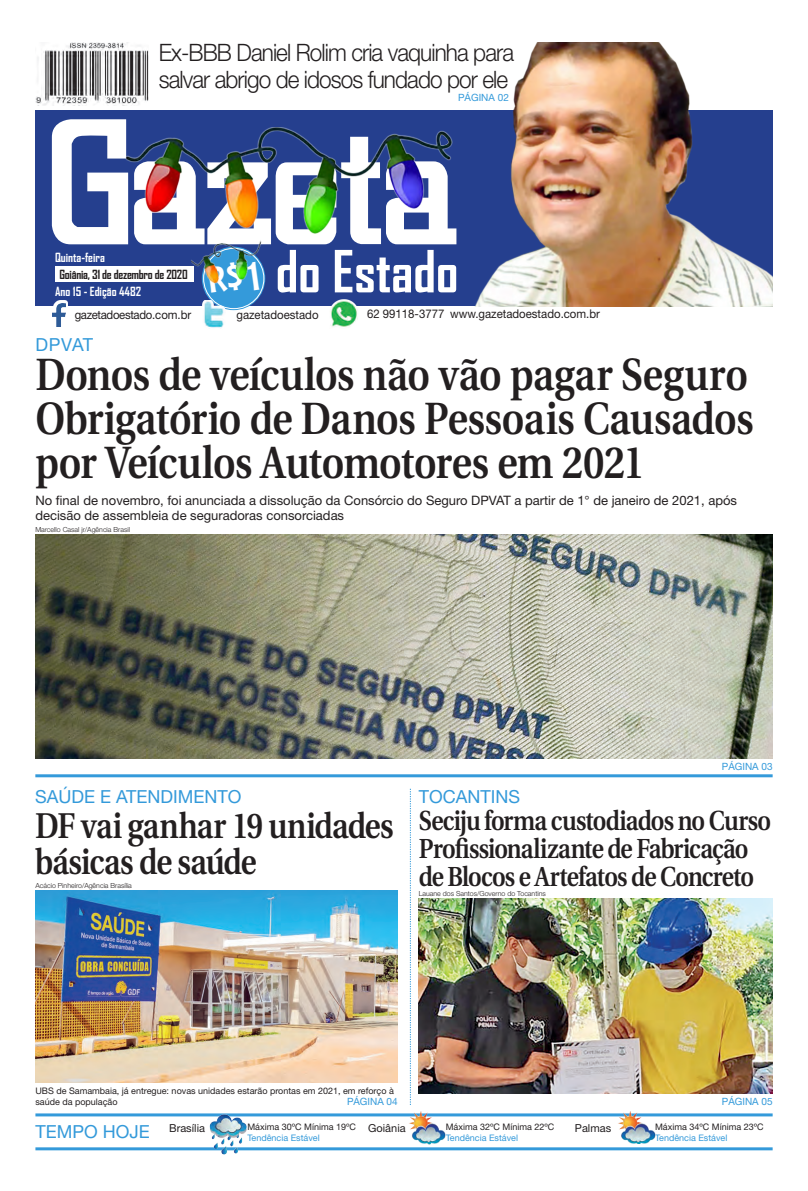
<style>
.page{position:relative;width:808px;height:1191px;background:#fff}
.page>*{position:absolute;margin:0;border:0;box-sizing:border-box;transform-origin:0 0}
.t1{font:700 55.6px "Agency FB";color:#fff}
.Manchete{font:600 45.1px/44px "Utopia";letter-spacing:-.015em;color:#231f20;scale:.86 1}
.Manchete-2{font:600 35.8px/36px "Utopia";letter-spacing:-.03em;color:#231f20;scale:.85 1}
.Manchete-3{font:600 27.5px/28px "Utopia";letter-spacing:-.035em;color:#231f20;scale:.85 1}
.t2{font:300 24px/27px "Helvetica Neue";letter-spacing:-.04em;color:#231f20;scale:.94 1}
.Retranca{font:18px "Helvetica Neue";color:#349ada}
.Legenda{font:13px/15.3px "Helvetica Neue";color:#231f20}
.t3{font:700 12.1px "Agency FB";color:#fff}
.t4{font:700 12.1px "Agency FB";letter-spacing:-.02em;color:#231f20}
.t5{font:12px "Helvetica Neue";color:#231f20;scale:.95 1}
.t6{font:12px "Helvetica Neue";letter-spacing:-.03em;color:#231f20;scale:.95 1}
.Legenda-2{font:11px "Helvetica Neue";color:#231f20}
.Retranca-2{font:10px "Helvetica Neue";color:#349ada}
.Legenda-3{font:9px/11.3px "Helvetica Neue";color:#231f20}
.Legenda-4{font:9px "Helvetica Neue";color:#349ada}
.Crédito_Fotógrafo{font:300 7px "Helvetica Neue";color:#231f20}
</style>
<div class="page">
<div style="left:35px;top:110px;width:737px;height:196px;background:#253f8e"></div>
<svg style="left:52px;top:119px;width:76px;height:125px"></svg>
<svg style="left:137px;top:240px;width:253px;height:4px"></svg>
<div style="left:55px;top:266px;width:138px;height:15px;background:#fff"></div>
<svg style="left:55px;top:300px;width:13px;height:27px"></svg>
<img style="left:52px;top:303px;width:13px;height:23px">
<hr style="left:35px;top:1113px;width:738px;height:3px;background:#349ada">
<hr style="left:35px;top:1147px;width:738px;height:3px;background:#349ada">
<img style="left:209px;top:1114px;width:37px;height:40px">
<img style="left:408px;top:1111px;width:38px;height:33px">
<img style="left:617px;top:1111px;width:38px;height:33px">
<svg style="left:410px;top:788px;width:1px;height:317px"></svg>
<svg style="left:202px;top:247px;width:63px;height:63px"></svg>
<img style="left:35px;top:43px;width:113px;height:63px">
<hr style="left:35px;top:774px;width:738px;height:3px;background:#349ada">
<img style="left:202px;top:300px;width:23px;height:29px">
<img style="left:330px;top:299px;width:28px;height:28px">
<img style="left:124px;top:127px;width:266px;height:113px">
<img style="left:189px;top:235px;width:80px;height:55px">
<img style="left:390px;top:43px;width:382px;height:263px">
<div style="left:158px;top:43px;width:357px;height:52px;background:#fff"></div>
<div style="left:457px;top:91px;width:53px;height:12px;background:#fff"></div>
<img style="left:419px;top:899px;width:354px;height:194px">
<img style="left:35px;top:890px;width:363px;height:192px">
<img style="left:35px;top:535px;width:738px;height:224px">
<svg style="left:208px;top:262px;width:51px;height:31px;background:#4a9fb3"></svg>
<p class="t2" style="left:159px;top:39px;width:379px">Ex-BBB Daniel Rolim cria vaquinha para salvar abrigo de idosos fundado por ele</p>
<p class="Retranca-2" style="left:458px;top:92px;width:52px">PÁGINA 02</p>
<p class="t3" style="left:55px;top:250px;width:51px">Quinta-feira</p>
<p class="t4" style="left:59px;top:267px;width:130px">Goiânia, 31 de dezembro de 2020</p>
<p class="t3" style="left:55px;top:283px;width:88px">Ano 15 - Edição 4482</p>
<p class="t6" style="left:75px;top:307px;width:124px">gazetadoestado.com.br</p>
<p class="Retranca" style="left:35px;top:333px;width:59px">DPVAT</p>
<p class="t1" style="left:276px;top:237px;width:184px">do Estado</p>
<p class="t5" style="left:236px;top:308px;width:88px">gazetadoestado</p>
<p class="t5" style="left:367px;top:307px;width:83px">62 99118-3777</p>
<p class="t5" style="left:450px;top:307px;width:159px">www.gazetadoestado.com.br</p>
<p class="Manchete" style="left:35px;top:353px;width:837px">Donos de veículos não vão pagar Seguro<br>Obrigatório de Danos Pessoais Causados por Veículos Automotores em 2021</p>
<p class="Crédito_Fotógrafo" style="left:35px;top:525px;width:96px">Marcello Casal jr/Agência Brasil</p>
<p class="Legenda" style="left:35px;top:492px;width:703px">No final de novembro, foi anunciada a dissolução da Consórcio do Seguro DPVAT a partir de 1° de janeiro de 2021, após decisão de assembleia de seguradoras consorciadas</p>
<p class="Retranca" style="left:35px;top:785px;width:208px">SAÚDE E ATENDIMENTO</p>
<p class="Manchete-2" style="left:35px;top:808px;width:423px">DF vai ganhar 19 unidades básicas de saúde</p>
<p class="Crédito_Fotógrafo" style="left:35px;top:881px;width:98px">Acácio Pinheiro/Agência Brasília</p>
<p class="Retranca-2" style="left:722px;top:761px;width:52px">PÁGINA 03</p>
<p class="Retranca" style="left:419px;top:785px;width:103px">TOCANTINS</p>
<p class="Manchete-3" style="left:419px;top:807px;width:416px">Seciju forma custodiados no Curso<br>Profissionalizante de Fabricação</p>
<p class="Manchete-3" style="left:419px;top:863px;width:396px">de Blocos e Artefatos de Concreto</p>
<p class="Crédito_Fotógrafo" style="left:419px;top:889px;width:129px">Lauane dos Santos/Governo do Tocantins</p>
<p class="Legenda-3" style="left:35px;top:1084px;width:360px">UBS de Samambaia, já entregue: novas unidades estarão prontas em 2021, em reforço à saúde da população</p>
<p class="Retranca-2" style="left:347px;top:1095px;width:52px">PÁGINA 04</p>
<p class="Retranca-2" style="left:722px;top:1095px;width:52px">PÁGINA 05</p>
<p class="Retranca" style="left:35px;top:1120px;width:116px">TEMPO HOJE</p>
<p class="Legenda-2" style="left:169px;top:1121px;width:37px">Brasília</p>
<p class="Legenda-3" style="left:247px;top:1121px;width:110px">Máxima 30ºC Mínima 19ºC</p>
<p class="Legenda-2" style="left:368px;top:1121px;width:39px">Goiânia</p>
<p class="Legenda-2" style="left:575px;top:1121px;width:38px">Palmas</p>
<p class="Legenda-4" style="left:247px;top:1132px;width:74px">Tendência Estável</p>
<p class="Legenda-3" style="left:446px;top:1121px;width:110px">Máxima 32ºC Mínima 22ºC</p>
<p class="Legenda-4" style="left:446px;top:1132px;width:74px">Tendência Estável</p>
<p class="Legenda-3" style="left:655px;top:1121px;width:110px">Máxima 34ºC Mínima 23ºC</p>
<p class="Legenda-4" style="left:655px;top:1132px;width:74px">Tendência Estável</p>
</div>
